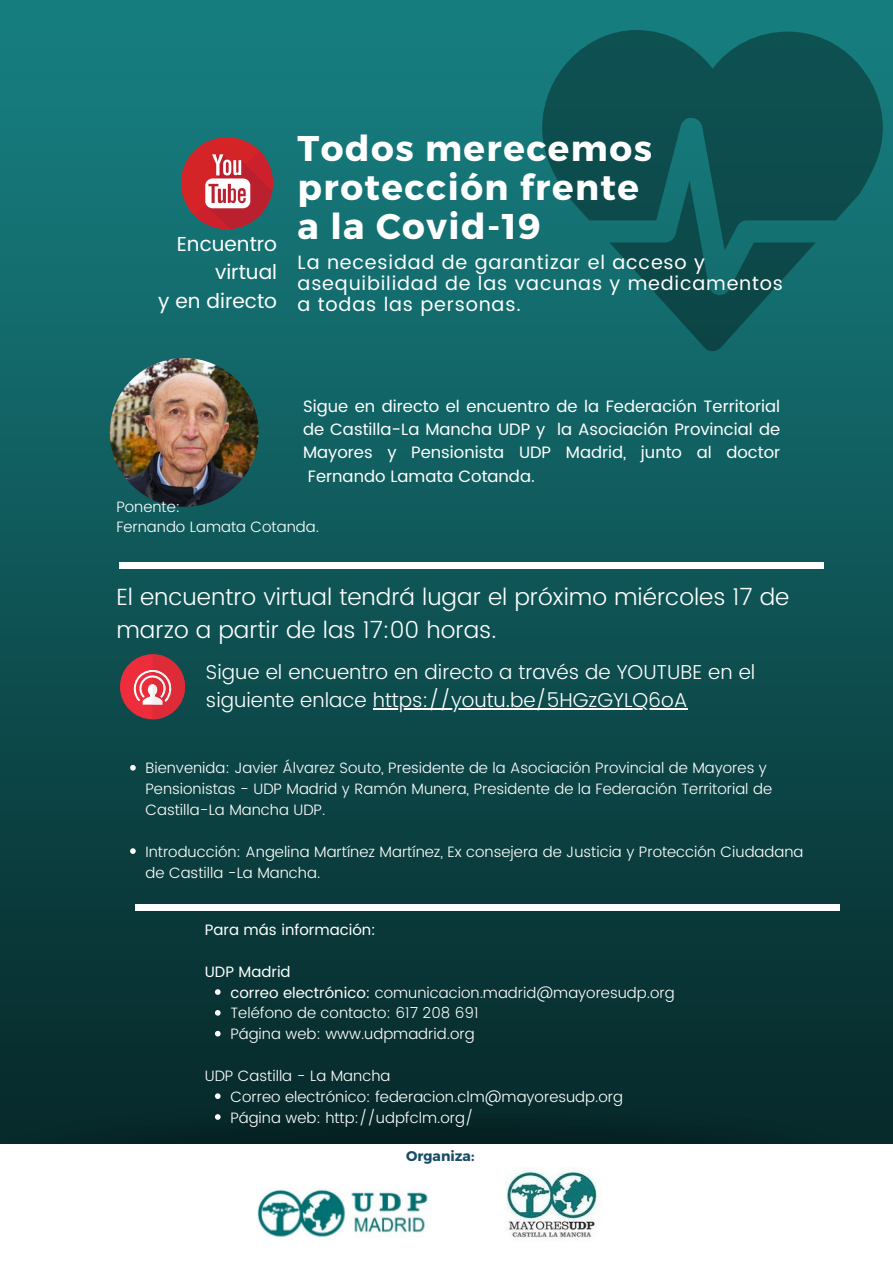
<style>
.page{position:relative;width:893px;height:1263px;background:#fff}
.page>*{position:absolute;margin:0;border:0;box-sizing:border-box;transform-origin:0 0}
.t1{font:700 35.7px/39.4px "Montserrat";letter-spacing:.04em;color:#fff}
.t2{font:300 23.48px/32.8px "Poppins";color:#fff}
.t3{font:20.25px "Poppins";color:#fff}
.t4{font:300 20.1px/27.9px "Poppins";color:#fff}
.t5{font:19.27px/20.9px "Poppins";letter-spacing:.04em;color:#fff}
.t6{font:16.5px "Poppins";color:#fff}
.t7{font:300 15px/20.9px "Poppins";color:#fff}
.t8{font:15px "Poppins";color:#fff}
.t9{font:700 14.02px "Montserrat";color:#194c67}
.s1{font-weight:400}
</style>
<div class="page">
<img style="left:0;top:0;width:893px;height:1055px">
<img style="left:0;top:1055px;width:893px;height:89px">
<img style="left:257px;top:1189px;width:171px;height:49px">
<div style="left:119px;top:562px;width:704px;height:6px;background:#fff"></div>
<div style="left:181px;top:137px;width:92px;height:92px;background:#d42428;border-radius:50%"></div>
<svg style="left:194px;top:151px;width:83px;height:82px"></svg>
<img style="left:110px;top:358px;width:149px;height:149px;border-radius:50%">
<img style="left:505px;top:1169px;width:95px;height:69px">
<div style="left:135px;top:904px;width:705px;height:6px;background:#fff"></div>
<svg style="left:215px;top:989px;width:6px;height:6px"></svg>
<svg style="left:215px;top:1010px;width:6px;height:6px"></svg>
<svg style="left:215px;top:1031px;width:6px;height:5px"></svg>
<svg style="left:215px;top:1093px;width:6px;height:6px"></svg>
<svg style="left:215px;top:1114px;width:6px;height:6px"></svg>
<svg style="left:542px;top:30px;width:341px;height:220px;background:#0f5758"></svg>
<svg style="left:609px;top:180px;width:207px;height:171px;background:#105b5c"></svg>
<div style="left:120px;top:654px;width:65px;height:65px;background:#ee2d3c;border-radius:50%"></div>
<svg style="left:133px;top:654px;width:52px;height:65px"></svg>
<hr style="left:373px;top:708px;width:314px;height:2px;background:#fff">
<svg style="left:130px;top:765px;width:6px;height:5px"></svg>
<svg style="left:130px;top:848px;width:6px;height:6px"></svg>
<p class="t3" style="left:177px;top:232px;width:102px">Encuentro</p>
<p class="t3" style="left:215px;top:261px;width:63px">virtual</p>
<p class="t3" style="left:158px;top:289px;width:120px">y en directo</p>
<p class="t1" style="left:298px;top:126px;width:356px">Todos merecemos protección frente</p>
<p class="t1" style="left:298px;top:205px;width:244px">a la Covid-19</p>
<p class="t5" style="left:298px;top:252px;width:487px">La necesidad de garantizar el acceso y asequibilidad de las vacunas y medicamentos</p>
<p class="t5" style="left:298px;top:294px;width:225px">a todas las personas.</p>
<p class="t6" style="left:303px;top:397px;width:479px">Sigue en directo el encuentro de la Federación Territorial</p>
<p class="t6" style="left:303px;top:420px;width:478px">de Castilla-La Mancha UDP y la Asociación Provincial de</p>
<p class="t6" style="left:303px;top:443px;width:478px">Mayores y Pensionista UDP Madrid, junto al doctor</p>
<p class="t6" style="left:308px;top:466px;width:228px">Fernando Lamata Cotanda.</p>
<p class="t7" style="left:116px;top:496px;width:65px">Ponente:</p>
<p class="t7" style="left:116px;top:517px;width:204px">Fernando Lamata Cotanda.</p>
<p class="t2" style="left:116px;top:581px;width:674px">El encuentro virtual tendrá lugar el próximo miércoles 17 de marzo a partir de las 17:00 horas.</p>
<p class="t4" style="left:206px;top:658px;width:551px">Sigue el encuentro en directo a través de YOUTUBE en el siguiente enlace https://youtu.be/5HGzGYLQ6oA</p>
<p class="t7" style="left:145px;top:758px;width:628px">Bienvenida: Javier Álvarez Souto, Presidente de la Asociación Provincial de Mayores y<br>Pensionistas - UDP Madrid y Ramón Munera, Presidente de la Federación Territorial de<br>Castilla-La Mancha UDP.</p>
<p class="t7" style="left:145px;top:841px;width:659px">Introducción: Angelina Martínez Martínez, Ex consejera de Justicia y Protección Ciudadana de Castilla -La Mancha.</p>
<p class="t8" style="left:205px;top:921px;width:172px">Para más información:</p>
<p class="t8" style="left:205px;top:963px;width:87px">UDP Madrid</p>
<p class="t7" style="left:230px;top:982px;width:446px"><span class="s1">correo electrónico:</span> comunicacion.madrid@mayoresudp.org</p>
<p class="t7" style="left:230px;top:1003px;width:250px">Teléfono de contacto: 617 208 691</p>
<p class="t7" style="left:230px;top:1024px;width:246px">Página web: www.udpmadrid.org</p>
<p class="t7" style="left:205px;top:1065px;width:187px">UDP Castilla - La Mancha</p>
<p class="t7" style="left:230px;top:1086px;width:394px">Correo electrónico: federacion.clm@mayoresudp.org</p>
<p class="t7" style="left:230px;top:1107px;width:245px">Página web: http://udpfclm.org/</p>
<p class="t9" style="left:406px;top:1147px;width:70px">Organiza:</p>
</div>
